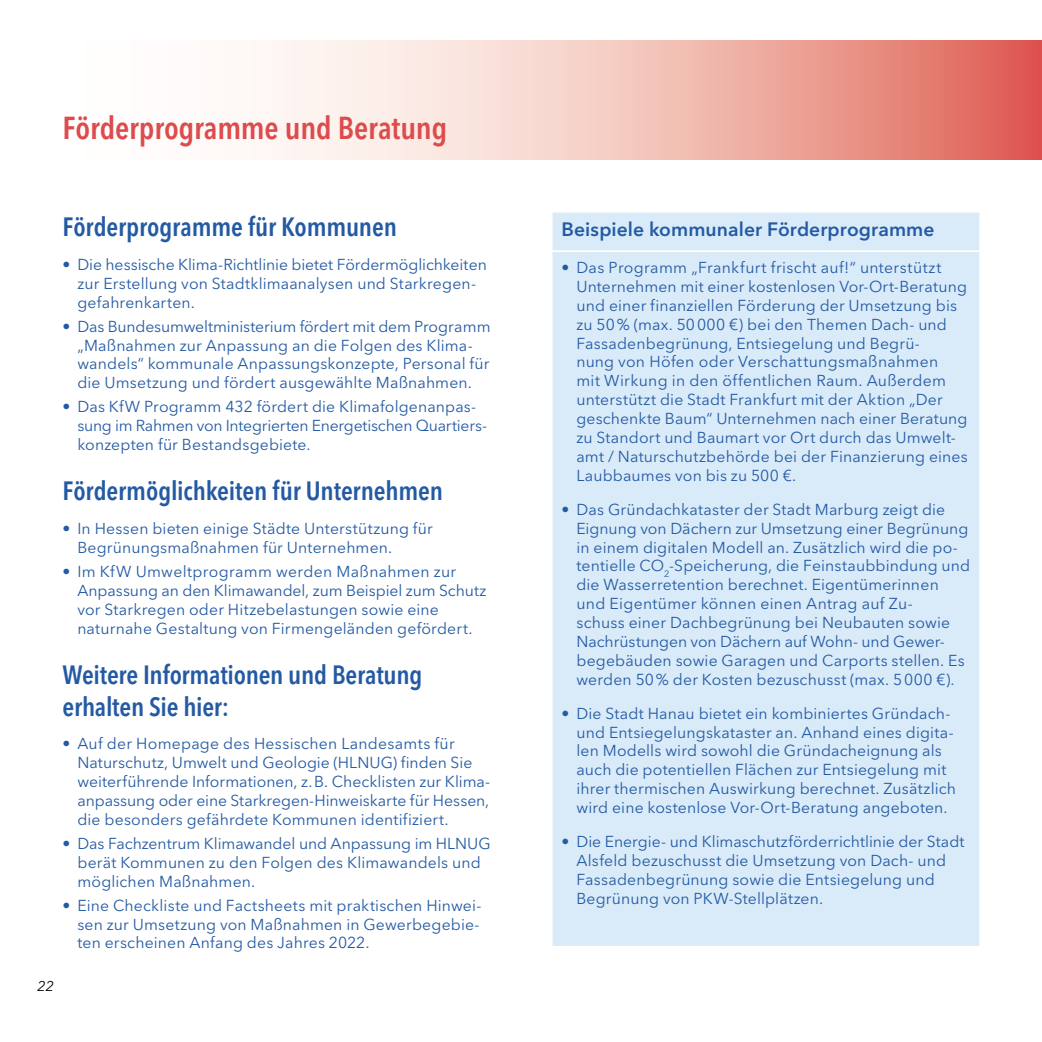
<style>
.page{position:relative;width:1042px;height:1042px;background:#fff}
.page>*{position:absolute;margin:0;border:0;box-sizing:border-box;transform-origin:0 0}
.t1{font:600 condensed 31.5px "Avenir Next LT Pro";letter-spacing:-.005em;color:#dd4b4d}
.t2{font:600 condensed 26.25px/31.5px "Avenir Next LT Pro";letter-spacing:-.01em;color:#245aa3}
.t3{font:600 19.25px "Avenir Next LT Pro";letter-spacing:.005em;color:#245aa3}
.t4{font:15.75px/18.9px "Avenir Next LT Pro";letter-spacing:.01em;color:#245aa3}
.t5{font:italic 14px "Avenir Next LT Pro";color:#000}
</style>
<div class="page">
<svg style="left:259px;top:40px;width:783px;height:119px;background:#f1bab1"></svg>
<div style="left:552px;top:213px;width:427px;height:733px;background:#d9ebf9"></div>
<hr style="left:551px;top:250px;width:430px;height:2px;background:#fff">
<h1 class="t1" style="left:63px;top:108px;width:386px">Förderprogramme und Beratung</h1>
<h2 class="t2" style="left:63px;top:211px;width:336px">Förderprogramme für Kommunen</h2>
<p class="t4" style="left:77px;top:255px;width:411px;text-indent:-15px">• Die hessische Klima-Richtlinie bietet Fördermöglichkeiten zur Erstellung von Stadtklimaanalysen und Starkregen&shy;gefahrenkarten.</p>
<p class="t4" style="left:77px;top:317px;width:415px;text-indent:-15px">• Das Bundesumweltministerium fördert mit dem Programm „Maßnahmen zur Anpassung an die Folgen des Klima&shy;wandels“ kommunale Anpassungskonzepte, Personal für die Umsetzung und fördert ausgewählte Maßnahmen.</p>
<p class="t4" style="left:77px;top:397px;width:411px;text-indent:-15px">• Das KfW Programm 432 fördert die Klimafolgenanpas&shy;sung im Rahmen von Integrierten Energetischen Quartiers&shy;konzepten für Bestandsgebiete.</p>
<h2 class="t2" style="left:63px;top:475px;width:382px">Fördermöglichkeiten für Unternehmen</h2>
<p class="t4" style="left:77px;top:519px;width:357px;text-indent:-15px">• In Hessen bieten einige Städte Unterstützung für<br>Begrünungsmaßnahmen für Unternehmen.</p>
<p class="t4" style="left:77px;top:562px;width:411px;text-indent:-15px">• Im KfW Umweltprogramm werden Maßnahmen zur Anpassung an den Klimawandel, zum Beispiel zum Schutz vor Starkregen oder Hitzebelastungen sowie eine naturnahe Gestaltung von Firmengeländen gefördert.</p>
<h2 class="t2" style="left:63px;top:659px;width:361px">Weitere Informationen und Beratung erhalten Sie hier:</h2>
<p class="t4" style="left:77px;top:734px;width:414px;text-indent:-15px">• Auf der Homepage des Hessischen Landesamts für Naturschutz, Umwelt und Geologie (HLNUG) finden Sie weiterführende Informationen, z.B. Checklisten zur Klima&shy;anpassung oder eine Starkregen-Hinweiskarte für Hessen, die besonders gefährdete Kommunen identifiziert.</p>
<p class="t4" style="left:77px;top:834px;width:415px;text-indent:-15px">• Das Fachzentrum Klimawandel und Anpassung im HLNUG berät Kommunen zu den Folgen des Klimawandels und möglichen Maßnahmen.</p>
<p class="t4" style="left:77px;top:895px;width:405px;text-align:justify;text-indent:-15px">• Eine Checkliste und Factsheets mit praktischen Hinwei&shy;sen zur Umsetzung von Maßnahmen in Gewerbegebie&shy;ten erscheinen Anfang des Jahres 2022.</p>
<p class="t5" style="left:38px;top:977px;width:18px">22</p>
<p class="t3" style="left:561px;top:218px;width:374px">Beispiele kommunaler Förderprogramme</p>
<p class="t4" style="left:576px;top:258px;width:393px;text-indent:-15px">• Das Programm „Frankfurt frischt auf!“ unterstützt Unternehmen mit einer kostenlosen Vor-Ort-Beratung und einer finanziellen Förderung der Umsetzung bis zu 50% (max. 50000 €) bei den Themen Dach- und Fassadenbegrünung, Entsiegelung und Begrü-<br>nung von Höfen oder Verschattungsmaßnahmen<br>mit Wirkung in den öffentlichen Raum. Außerdem unterstützt die Stadt Frankfurt mit der Aktion „Der geschenkte Baum“ Unternehmen nach einer Beratung zu Standort und Baumart vor Ort durch das Umwelt&shy;amt / Naturschutzbehörde bei der Finanzierung eines Laubbaumes von bis zu 500 €.</p>
<p class="t4" style="left:576px;top:500px;width:395px;text-indent:-15px">• Das Gründachkataster der Stadt Marburg zeigt die Eignung von Dächern zur Umsetzung einer Begrünung in einem digitalen Modell an. Zusätzlich wird die po&shy;tentielle CO<sub>2</sub>-Speicherung, die Feinstaubbindung und die Wasserretention berechnet. Eigentümerinnen und Eigentümer können einen Antrag auf Zu-<br>schuss einer Dachbegrünung bei Neubauten sowie Nachrüstungen von Dächern auf Wohn- und Gewer&shy;begebäuden sowie Garagen und Carports stellen. Es werden 50% der Kosten bezuschusst (max. 5000 €).</p>
<p class="t4" style="left:576px;top:703px;width:381px;text-indent:-15px">• Die Stadt Hanau bietet ein kombiniertes Gründach&shy;und Entsiegelungskataster an. Anhand eines digita&shy;len Modells wird sowohl die Gründacheignung als auch die potentiellen Flächen zur Entsiegelung mit ihrer thermischen Auswirkung berechnet. Zusätzlich wird eine kostenlose Vor-Ort-Beratung angeboten.</p>
<p class="t4" style="left:576px;top:832px;width:390px;text-indent:-15px">• Die Energie- und Klimaschutzförderrichtlinie der Stadt Alsfeld bezuschusst die Umsetzung von Dach- und Fassadenbegrünung sowie die Entsiegelung und Begrünung von PKW-Stellplätzen.</p>
</div>
